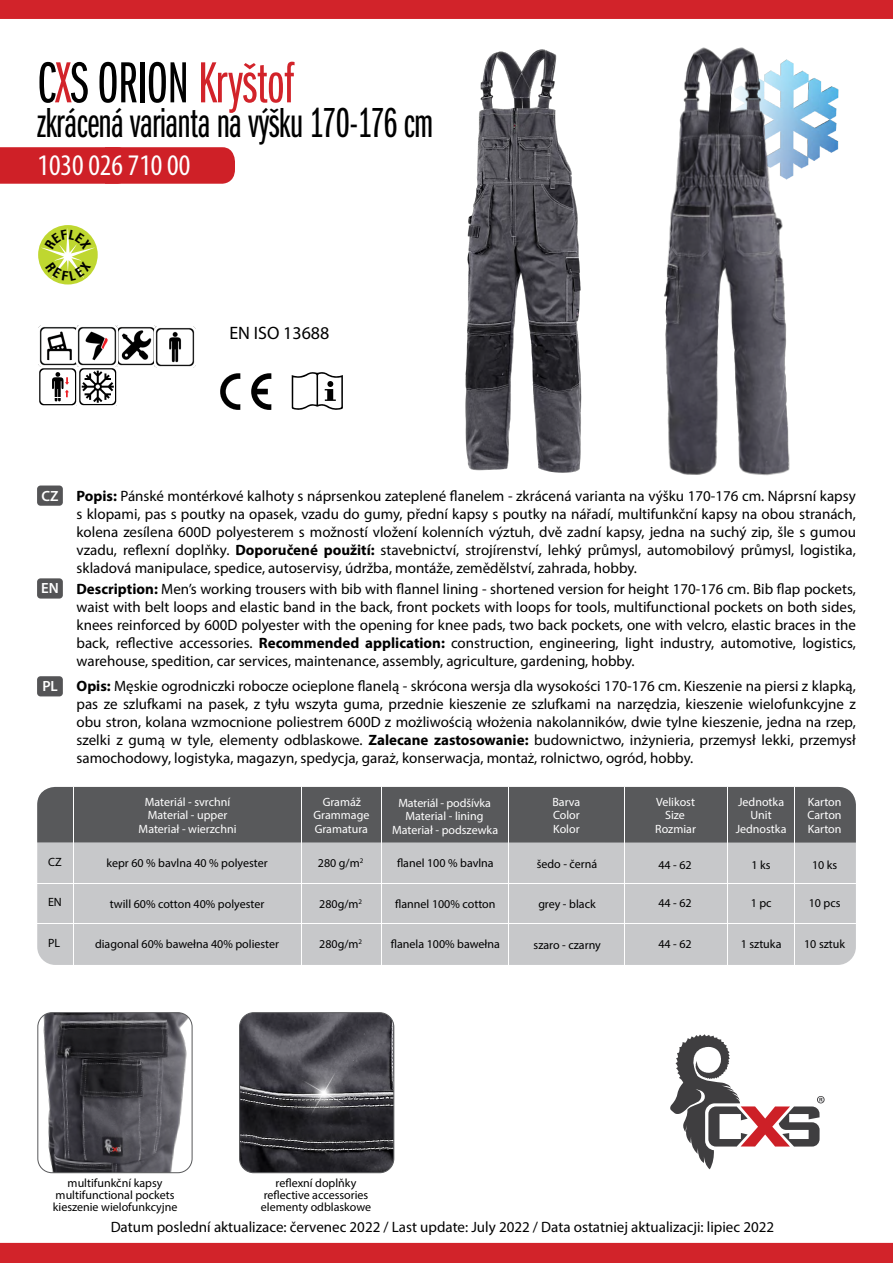
<style>
.page{position:relative;width:893px;height:1263px;background:#fff}
.page>*{position:absolute;margin:0;border:0;box-sizing:border-box;transform-origin:0 0}
.t1{font:60px "Franklin Got Itc DOT Boo Ext Com";letter-spacing:-.01em;color:#d2232a}
.t2{font:43.5px "Franklin Got Itc DOT Boo Ext Com";letter-spacing:-.01em;color:#000}
.t3{font:condensed 30px "Myriad Pro";color:#fff}
.t4{font:18px "Myriad Pro";color:#000}
.t5{font:15px/18px "Myriad Pro";color:#000;text-align:justify}
.t6{font:600 14.85px "Myriad Pro";color:#fff}
.t7{font:12px/12px "Myriad Pro";color:#000;text-align:center}
.t8{font:12px "Myriad Pro";color:#fff}
.s1{color:#000}
.s2{font-weight:700}
</style>
<div class="page">
<div style="left:0;top:147px;width:235px;height:37px;background:#cf2027"></div>
<svg style="left:39px;top:368px;width:78px;height:38px"></svg>
<img style="left:465px;top:49px;width:117px;height:424px">
<img style="left:664px;top:47px;width:175px;height:429px">
<img style="left:39px;top:1014px;width:152px;height:159px">
<div style="left:37px;top:1012px;width:156px;height:161px;border:1px solid #58595b;border-radius:14px"></div>
<img style="left:240px;top:1013px;width:154px;height:160px">
<div style="left:239px;top:1012px;width:155px;height:161px;border:1px solid #58595b;border-radius:14px"></div>
<img style="left:294px;top:1063px;width:60px;height:60px">
<svg style="left:670px;top:1034px;width:155px;height:135px"></svg>
<div style="left:37px;top:485px;width:26px;height:21px;background:#545456;border-radius:3px"></div>
<div style="left:37px;top:578px;width:26px;height:21px;background:#545456;border-radius:3px"></div>
<div style="left:37px;top:676px;width:26px;height:20px;background:#545456;border-radius:3px"></div>
<div style="left:0;top:0;width:893px;height:19px;background:#d2232a"></div>
<div style="left:0;top:1243px;width:893px;height:20px;background:#d2232a"></div>
<img style="left:118px;top:327px;width:37px;height:40px">
<img style="left:155px;top:326px;width:41px;height:41px">
<img style="left:38px;top:326px;width:39px;height:41px">
<img style="left:77px;top:326px;width:41px;height:41px">
<svg style="left:220px;top:373px;width:20px;height:37px"></svg>
<svg style="left:251px;top:373px;width:20px;height:37px"></svg>
<div style="left:38px;top:225px;width:60px;height:59px;background:#bfd730;border-radius:50%"></div>
<svg style="left:292px;top:372px;width:51px;height:38px"></svg>
<div style="left:37px;top:787px;width:819px;height:178px;background:#c7c8ca;border-radius:18px"></div>
<div style="left:37px;top:787px;width:819px;height:55px;background:#58595b"></div>
<hr style="left:73px;top:787px;width:1px;height:178px;background:#fff">
<hr style="left:37px;top:923px;width:819px;height:1px;background:#fff">
<hr style="left:37px;top:883px;width:819px;height:1px;background:#fff">
<hr style="left:794px;top:787px;width:1px;height:178px;background:#fff">
<hr style="left:727px;top:787px;width:1px;height:178px;background:#fff">
<hr style="left:625px;top:787px;width:1px;height:178px;background:#fff">
<hr style="left:508px;top:787px;width:1px;height:178px;background:#fff">
<hr style="left:381px;top:787px;width:1px;height:178px;background:#fff">
<hr style="left:301px;top:787px;width:1px;height:178px;background:#fff">
<svg style="left:41px;top:228px;width:54px;height:53px"></svg>
<h1 class="t1" style="left:37px;top:51px;width:258px"><span class="s1">C</span>X<span class="s1">S ORION</span> Kryštof</h1>
<h2 class="t2" style="left:37px;top:99px;width:397px">zkrácená varianta na výšku 170-176 cm</h2>
<h3 class="t3" style="left:38px;top:147px;width:154px">1030 026 710 00</h3>
<p class="t4" style="left:229px;top:322px;width:102px">EN ISO 13688</p>
<p class="t6" style="left:42px;top:486px;width:19px">CZ</p>
<p class="t6" style="left:41px;top:579px;width:19px">EN</p>
<p class="t6" style="left:42px;top:677px;width:17px">PL</p>
<p class="t5" style="left:77px;top:486px;width:781px"><span class="s2">Popis:</span> Pánské montérkové kalhoty s náprsenkou zateplené flanelem - zkrácená varianta na výšku 170-176 cm. Náprsní kapsy s klopami, pas s poutky na opasek, vzadu do gumy, přední kapsy s poutky na nářadí, multifunkční kapsy na obou stranách, kolena zesílena 600D polyesterem s možností vložení kolenních výztuh, dvě zadní kapsy, jedna na suchý zip, šle s gumou vzadu, reflexní doplňky. <span class="s2">Doporučené použití:</span> stavebnictví, strojírenství, lehký průmysl, automobilový průmysl, logistika, skladová manipulace, spedice, autoservisy, údržba, montáže, zemědělství, zahrada, hobby.</p>
<p class="t5" style="left:77px;top:579px;width:781px"><span class="s2">Description:</span> Men’s working trousers with bib with flannel lining - shortened version for height 170-176 cm. Bib flap pockets, waist with belt loops and elastic band in the back, front pockets with loops for tools, multifunctional pockets on both sides, knees reinforced by 600D polyester with the opening for knee pads, two back pockets, one with velcro, elastic braces in the back, reflective accessories. <span class="s2">Recommended application:</span> construction, engineering, light industry, automotive, logistics, warehouse, spedition, car services, maintenance, assembly, agriculture, gardening, hobby.</p>
<p class="t5" style="left:77px;top:677px;width:781px"><span class="s2">Opis:</span> Męskie ogrodniczki robocze ocieplone flanelą - skrócona wersja dla wysokości 170-176 cm. Kieszenie na piersi z klapką, pas ze szlufkami na pasek, z tyłu wszyta guma, przednie kieszenie ze szlufkami na narzędzia, kieszenie wielofunkcyjne z obu stron, kolana wzmocnione poliestrem 600D z możliwością włożenia nakolanników, dwie tylne kieszenie, jedna na rzep, szelki z gumą w tyle, elementy odblaskowe. <span class="s2">Zalecane zastosowanie:</span> budownictwo, inżynieria, przemysł lekki, przemysł samochodowy, logistyka, magazyn, spedycja, garaż, konserwacja, montaż, rolnictwo, ogród, hobby.</p>
<p class="t8" style="left:145px;top:794px;width:87px">Materiál - svrchní</p>
<p class="t8" style="left:148px;top:808px;width:81px">Material - upper</p>
<p class="t8" style="left:139px;top:822px;width:99px">Materiał - wierzchni</p>
<p class="t8" style="left:323px;top:794px;width:40px">Gramáž</p>
<p class="t8" style="left:315px;top:821px;width:55px">Gramatura</p>
<p class="t8" style="left:313px;top:808px;width:57px">Grammage</p>
<p class="t8" style="left:398px;top:795px;width:94px">Materiál - podšívka</p>
<p class="t8" style="left:392px;top:822px;width:108px">Materiał - podszewka</p>
<p class="t8" style="left:405px;top:809px;width:80px">Material - lining</p>
<p class="t8" style="left:552px;top:794px;width:30px">Barva</p>
<p class="t8" style="left:553px;top:821px;width:28px">Kolor</p>
<p class="t8" style="left:553px;top:808px;width:28px">Color</p>
<p class="t8" style="left:656px;top:794px;width:40px">Velikost</p>
<p class="t8" style="left:655px;top:821px;width:42px">Rozmiar</p>
<p class="t8" style="left:665px;top:808px;width:21px">Size</p>
<p class="t8" style="left:738px;top:794px;width:48px">Jednotka</p>
<p class="t8" style="left:736px;top:821px;width:52px">Jednostka</p>
<p class="t8" style="left:750px;top:808px;width:23px">Unit</p>
<p class="t8" style="left:808px;top:794px;width:35px">Karton</p>
<p class="t8" style="left:808px;top:821px;width:35px">Karton</p>
<p class="t8" style="left:808px;top:808px;width:36px">Carton</p>
<p class="t7" style="left:48px;top:855px;width:15px">CZ</p>
<p class="t7" style="left:397px;top:857px;width:98px">flanel 100 % bavlna</p>
<p class="t7" style="left:395px;top:898px;width:102px">flannel 100% cotton</p>
<p class="t7" style="left:318px;top:857px;width:47px">280 g/m<sup>2</sup></p>
<p class="t7" style="left:319px;top:898px;width:44px">280g/m<sup>2</sup></p>
<p class="t7" style="left:319px;top:938px;width:44px">280g/m<sup>2</sup></p>
<p class="t7" style="left:106px;top:857px;width:163px">kepr 60 % bavlna 40 % polyester</p>
<p class="t7" style="left:110px;top:898px;width:156px">twill 60% cotton 40% polyester</p>
<p class="t7" style="left:95px;top:938px;width:185px">diagonal 60% bawełna 40% poliester</p>
<p class="t7" style="left:48px;top:896px;width:15px">EN</p>
<p class="t7" style="left:48px;top:936px;width:14px">PL</p>
<p class="t7" style="left:391px;top:938px;width:110px">flanela 100% bawełna</p>
<p class="t7" style="left:537px;top:857px;width:62px">šedo - černá</p>
<p class="t7" style="left:538px;top:898px;width:59px">grey - black</p>
<p class="t7" style="left:534px;top:939px;width:69px">szaro - czarny</p>
<p class="t7" style="left:658px;top:859px;width:35px">44 - 62</p>
<p class="t7" style="left:752px;top:859px;width:21px">1 ks</p>
<p class="t7" style="left:812px;top:859px;width:27px">10 ks</p>
<p class="t7" style="left:658px;top:897px;width:35px">44 - 62</p>
<p class="t7" style="left:751px;top:897px;width:22px">1 pc</p>
<p class="t7" style="left:809px;top:897px;width:33px">10 pcs</p>
<p class="t7" style="left:658px;top:938px;width:35px">44 - 62</p>
<p class="t7" style="left:741px;top:938px;width:42px">1 sztuka</p>
<p class="t7" style="left:804px;top:938px;width:42px">10 sztuk</p>
<p class="t7" style="left:53px;top:1177px;width:126px">multifunkční kapsy multifunctional pockets kieszenie wielofunkcyjne</p>
<p class="t7" style="left:261px;top:1177px;width:112px">reflexní doplňky reflective accessories elementy odblaskowe</p>
<p class="t5" style="left:111px;top:1218px;width:665px">Datum poslední aktualizace: červenec 2022 / Last update: July 2022 / Data ostatniej aktualizacji: lipiec 2022</p>
</div>
